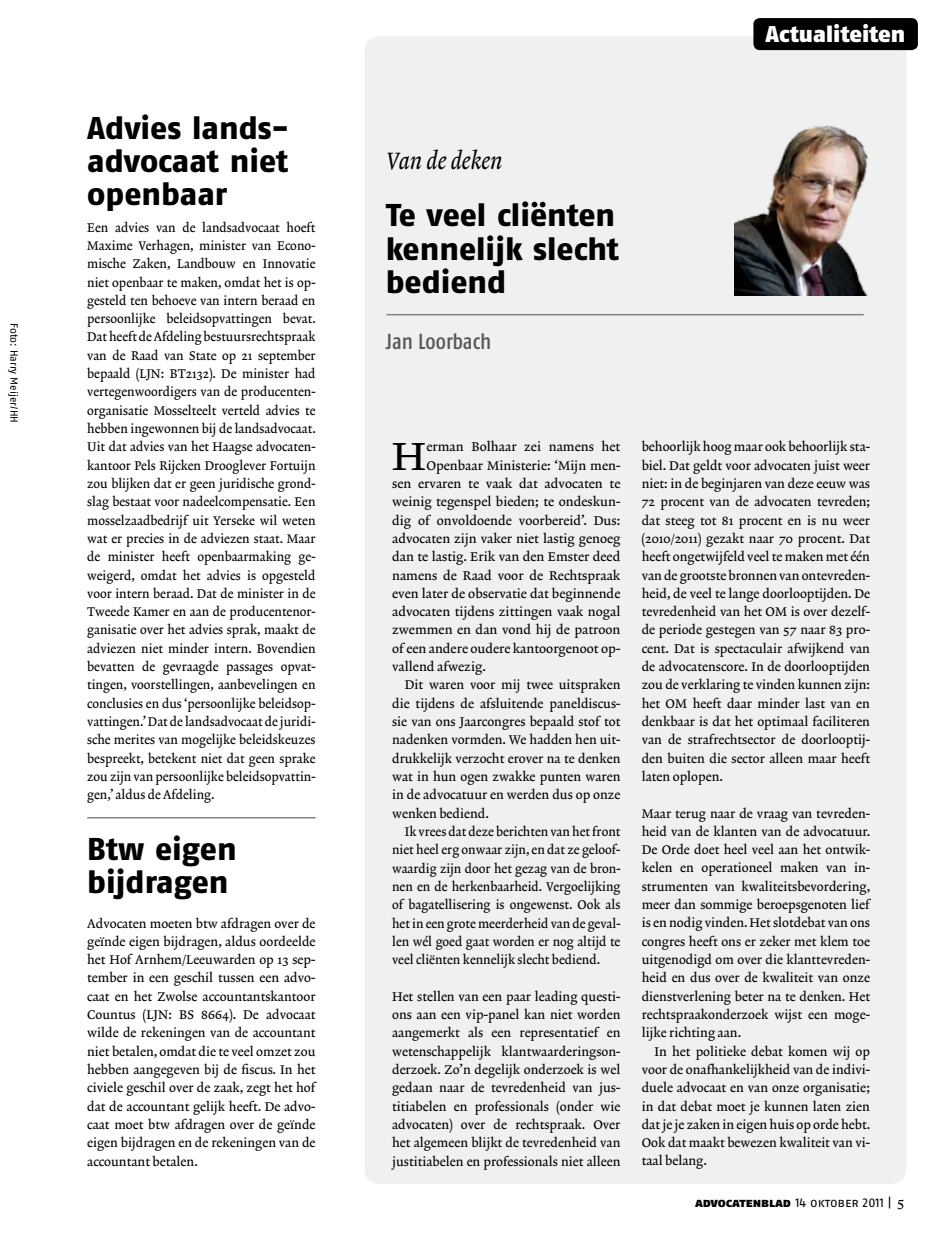
<style>
.page{position:relative;width:936px;height:1234px;background:#fff}
.page>*{position:absolute;margin:0;border:0;box-sizing:border-box;transform-origin:0 0}
.t1{font:39.75px "Lexicon No 2 Roman A Txt";color:#000}
.t2{font:31.5px/33.3px "Fago No Exb Lf";color:#000;text-align:justify}
.t3{font:24px "Lexicon No 2 Italic A Txt";color:#000;scale:.96 1}
.t4{font:22.8px "Fago No Black Lf";color:#fff}
.t5{font:21.75px "Fago Co Med Lf";letter-spacing:-.005em;color:#58595b}
.t6{font:12.75px/18.3px "Lexicon No 2 Roman A Txt";color:#000;text-align:justify}
.t7{font:12.75px "Fago No Regular Lf Caps";letter-spacing:-.005em;color:#000}
.t8{font:10.5px "Fago No Regular LF";letter-spacing:-.005em;color:#000}
.s1{font-family:"Fago No Black Lf Caps"}
.s2{font-family:"Lexicon No 2 Roman A Txt";font-size:14.25px}
</style>
<div class="page">
<div style="left:364px;top:36px;width:542px;height:1147px;background:#eff0f0;border-radius:15px"></div>
<img style="left:734px;top:125px;width:135px;height:170px">
<hr style="left:386px;top:314px;width:477px;height:1px;background:#808285">
<div style="left:753px;top:18px;width:164px;height:32px;background:#000;border-radius:6px"></div>
<hr style="left:87px;top:816px;width:228px;height:2px;background:#808285">
<p class="t8" style="left:20px;top:323px;width:101px;rotate:90deg">Foto: Harry Meijer/HH</p>
<h2 class="t2" style="left:87px;top:110px;width:203px">Advies lands&shy;advocaat niet openbaar</h2>
<p class="t6" style="left:87px;top:219px;width:230px">Een advies van de landsadvocaat hoeft Maxime Verhagen, minister van Econo&shy;mische Zaken, Landbouw en Innovatie niet openbaar te maken, omdat het is op&shy;gesteld ten behoeve van intern beraad en persoonlijke beleidsopvattingen bevat.<br>Dat heeft de Afdeling bestuursrechtspraak van de Raad van State op 21 september bepaald (LJN: BT2132). De minister had vertegenwoordigers van de producenten&shy;organisatie Mosselteelt verteld advies te hebben ingewonnen bij de landsadvocaat.<br>Uit dat advies van het Haagse advocaten&shy;kantoor Pels Rijcken Drooglever Fortuijn zou blijken dat er geen juridische grond&shy;slag bestaat voor nadeelcompensatie. Een mosselzaadbedrijf uit Yerseke wil weten wat er precies in de adviezen staat. Maar de minister heeft openbaarmaking ge&shy;weigerd, omdat het advies is opgesteld voor intern beraad. Dat de minister in de Tweede Kamer en aan de producentenor&shy;ganisatie over het advies sprak, maakt de adviezen niet minder intern. Bovendien bevatten de gevraagde passages opvat&shy;tingen, voorstellingen, aanbevelingen en conclusies en dus ‘persoonlijke beleidsop&shy;vattingen.’ Dat de landsadvocaat de juridi&shy;sche merites van mogelijke beleidskeuzes bespreekt, betekent niet dat geen sprake zou zijn van persoonlijke beleidsopvattin&shy;gen,’ aldus de Afdeling.</p>
<h2 class="t2" style="left:87px;top:831px;width:151px">Btw eigen bijdragen</h2>
<p class="t6" style="left:87px;top:914px;width:230px">Advocaten moeten btw afdragen over de geïnde eigen bijdragen, aldus oordeelde het Hof Arnhem/Leeuwarden op 13 sep&shy;tember in een geschil tussen een advo&shy;caat en het Zwolse accountantskantoor Countus (LJN: BS 8664). De advocaat wilde de rekeningen van de accountant niet betalen, omdat die te veel omzet zou hebben aangegeven bij de fiscus. In het civiele geschil over de zaak, zegt het hof dat de accountant gelijk heeft. De advo&shy;caat moet btw afdragen over de geïnde eigen bijdragen en de rekeningen van de accountant betalen.</p>
<h3 class="t4" style="left:765px;top:20px;width:141px">Actualiteiten</h3>
<h3 class="t3" style="left:386px;top:147px;width:122px">Van de deken</h3>
<h2 class="t2" style="left:386px;top:198px;width:235px">Te veel cliënten kennelijk slecht bediend</h2>
<h3 class="t5" style="left:386px;top:329px;width:107px">Jan Loorbach</h3>
<h1 class="t1" style="left:392px;top:433px;width:35px">H</h1>
<p class="t6" style="left:426px;top:438px;width:195px">erman Bolhaar zei namens het</p>
<p class="t6" style="left:426px;top:456px;width:195px">Openbaar Ministerie: ‘Mijn men-</p>
<p class="t6" style="left:392px;top:475px;width:230px">sen ervaren te vaak dat advocaten te</p>
<p class="t6" style="left:392px;top:493px;width:230px">weinig tegenspel bieden; te ondeskun-</p>
<p class="t6" style="left:392px;top:511px;width:230px">dig of onvoldoende voorbereid’. Dus:</p>
<p class="t6" style="left:392px;top:530px;width:230px">advocaten zijn vaker niet lastig genoeg</p>
<p class="t6" style="left:392px;top:548px;width:230px">dan te lastig. Erik van den Emster deed</p>
<p class="t6" style="left:392px;top:566px;width:230px">namens de Raad voor de Rechtspraak</p>
<p class="t6" style="left:392px;top:584px;width:230px">even later de observatie dat beginnende</p>
<p class="t6" style="left:392px;top:603px;width:230px">advocaten tijdens zittingen vaak nogal</p>
<p class="t6" style="left:392px;top:621px;width:230px">zwemmen en dan vond hij de patroon</p>
<p class="t6" style="left:392px;top:639px;width:230px">of een andere oudere kantoorgenoot op-</p>
<p class="t6" style="left:392px;top:658px;width:95px">vallend afwezig.</p>
<p class="t6" style="left:405px;top:676px;width:217px">Dit waren voor mij twee uitspraken</p>
<p class="t6" style="left:392px;top:694px;width:230px">die tijdens de afsluitende paneldiscus-</p>
<p class="t6" style="left:392px;top:713px;width:230px">sie van ons Jaarcongres bepaald stof tot</p>
<p class="t6" style="left:392px;top:731px;width:230px">nadenken vormden. We hadden hen uit-</p>
<p class="t6" style="left:392px;top:749px;width:230px">drukkelijk verzocht erover na te denken</p>
<p class="t6" style="left:392px;top:767px;width:230px">wat in hun ogen zwakke punten waren</p>
<p class="t6" style="left:392px;top:786px;width:230px">in de advocatuur en werden dus op onze</p>
<p class="t6" style="left:392px;top:804px;width:98px">wenken bediend.</p>
<p class="t6" style="left:405px;top:822px;width:217px">Ik vrees dat deze berichten van het front</p>
<p class="t6" style="left:392px;top:841px;width:230px">niet heel erg onwaar zijn, en dat ze geloof-</p>
<p class="t6" style="left:392px;top:859px;width:230px">waardig zijn door het gezag van de bron-</p>
<p class="t6" style="left:392px;top:877px;width:230px">nen en de herkenbaarheid. Vergoelijking</p>
<p class="t6" style="left:392px;top:896px;width:230px">of bagatellisering is ongewenst. Ook als</p>
<p class="t6" style="left:392px;top:914px;width:230px">het in een grote meerderheid van de geval-</p>
<p class="t6" style="left:392px;top:932px;width:230px">len wél goed gaat worden er nog altijd te</p>
<p class="t6" style="left:392px;top:950px;width:209px">veel cliënten kennelijk slecht bediend.</p>
<p class="t6" style="left:392px;top:987px;width:230px">Het stellen van een paar leading questi&shy;ons aan een vip-panel kan niet worden aangemerkt als een representatief en wetenschappelijk klantwaarderingson&shy;derzoek. Zo’n degelijk onderzoek is wel gedaan naar de tevredenheid van jus&shy;titiabelen en professionals (onder wie advocaten) over de rechtspraak. Over het algemeen blijkt de tevredenheid van justitiabelen en professionals niet alleen</p>
<p class="t6" style="left:641px;top:438px;width:230px">behoorlijk hoog maar ook behoorlijk sta&shy;biel. Dat geldt voor advocaten juist weer niet: in de beginjaren van deze eeuw was 72 procent van de advocaten tevreden; dat steeg tot 81 procent en is nu weer (2010/2011) gezakt naar 70 procent. Dat heeft ongetwijfeld veel te maken met één van de grootste bronnen van ontevreden&shy;heid, de veel te lange doorlooptijden. De tevredenheid van het OM is over dezelf&shy;de periode gestegen van 57 naar 83 pro&shy;cent. Dat is spectaculair afwijkend van de advocatenscore. In de doorlooptijden zou de verklaring te vinden kunnen zijn: het OM heeft daar minder last van en denkbaar is dat het optimaal faciliteren van de strafrechtsector de doorlooptij&shy;den buiten die sector alleen maar heeft laten oplopen.</p>
<p class="t6" style="left:641px;top:804px;width:230px">Maar terug naar de vraag van tevreden&shy;heid van de klanten van de advocatuur.<br>De Orde doet heel veel aan het ontwik&shy;kelen en operationeel maken van in&shy;strumenten van kwaliteitsbevordering, meer dan sommige beroepsgenoten lief is en nodig vinden. Het slotdebat van ons congres heeft ons er zeker met klem toe uitgenodigd om over die klanttevreden&shy;heid en dus over de kwaliteit van onze dienstverlening beter na te denken. Het rechtspraakonderzoek wijst een moge&shy;lijke richting aan.</p>
<p class="t6" style="left:641px;top:1042px;width:230px;text-indent:13px">In het politieke debat komen wij op voor de onafhankelijkheid van de indivi&shy;duele advocaat en van onze organisatie; in dat debat moet je kunnen laten zien dat je je zaken in eigen huis op orde hebt.<br>Ook dat maakt bewezen kwaliteit van vi&shy;taal belang.</p>
<p class="t7" style="left:695px;top:1194px;width:211px"><span class="s1">advocatenblad</span> 14 oktober 2011 | <span class="s2">5</span></p>
</div>
